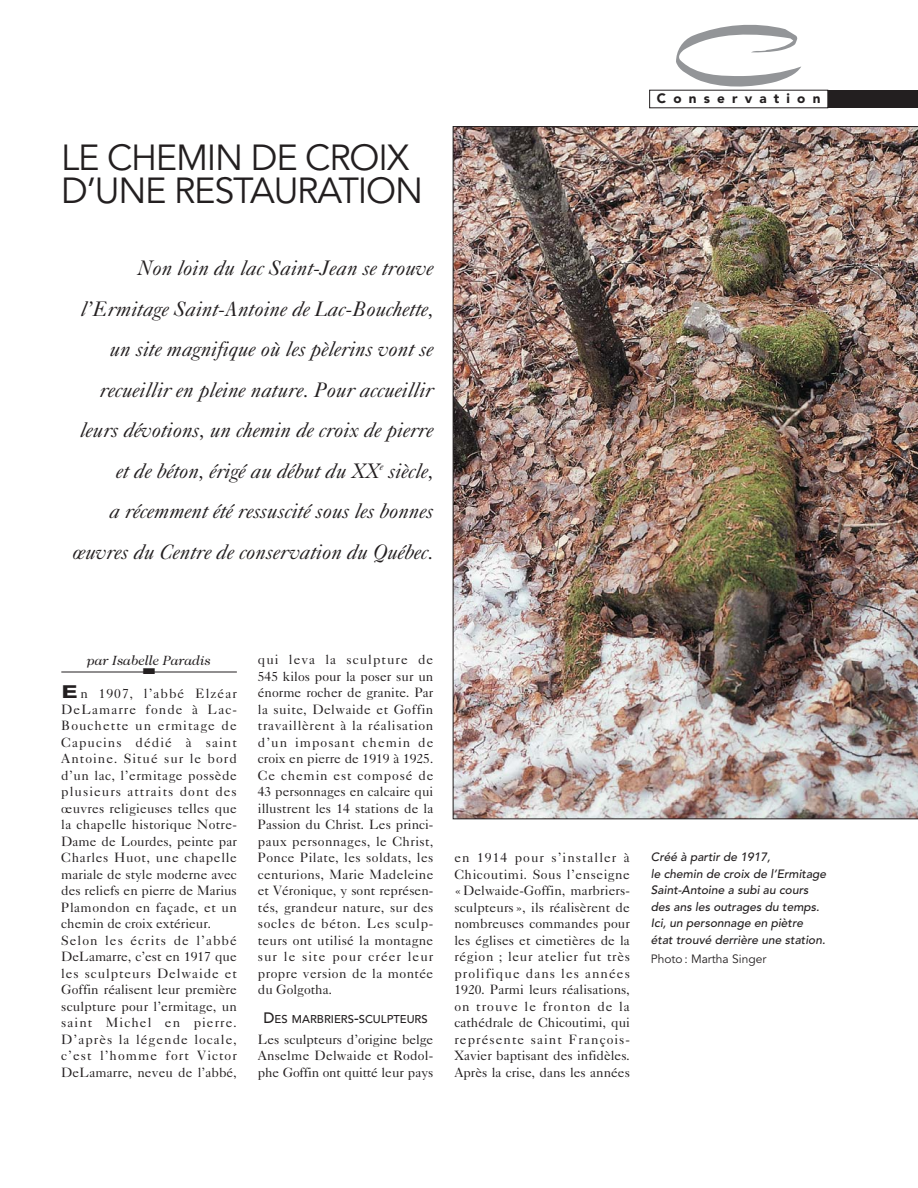
<style>
.page{position:relative;width:918px;height:1188px;background:#fff}
.page>*{position:absolute;margin:0;border:0;box-sizing:border-box;transform-origin:0 0}
.t1{font:81px "Dragonwick";color:#939598}
.t2{font:36px/33px "Avenir";letter-spacing:-.035em;color:#231f20}
.t3{font:italic 21px/40.5px "Caslon Five Forty";color:#231f20;text-align:right}
.t4{font:13.5px/16.5px "Caslon Five Forty";letter-spacing:.02em;color:#231f20;text-align:justify}
.t5{font:italic 13.5px "Caslon Two Twenty Four";color:#231f20}
.t6{font:900 13.5px "Avenir";letter-spacing:.535em;color:#231f20}
.t7{font:500 12px/16.5px "Avenir";color:#231f20}
.t8{font:12px "Avenir";color:#231f20}
.t9{font:500 11.25px "Avenir";color:#231f20}
.t10{font:8.25px "Zapf Dingbats ITC";color:#231f20;scale:2 1}
.s1{font-family:"Avenir";font-weight:900;font-size:18px}
.s2{font-size:15px}
</style>
<div class="page">
<div style="left:649px;top:90px;width:269px;height:18px;background:#231f20"></div>
<div style="left:650px;top:90px;width:178px;height:18px;background:#fff"></div>
<hr style="left:61px;top:672px;width:176px;height:1px;background:#231f20">
<img style="left:453px;top:126px;width:465px;height:693px">
<h2 class="t2" style="left:61px;top:145px;width:363px">LE CHEMIN DE CROIX<br>D’UNE RESTAURATION</h2>
<p class="t3" style="left:73px;top:250px;width:362px">Non loin du lac Saint-Jean se trouve l’Ermitage Saint-Antoine de Lac-Bouchette, un site magnifique où les pèlerins vont se recueillir en pleine nature. Pour accueillir leurs dévotions, un chemin de croix de pierre et de béton, érigé au début du XX<sup>e</sup> siècle,<br>a récemment été ressuscité sous les bonnes œuvres du Centre de conservation du Québec.</p>
<h1 class="t1" style="left:670px;top:38px;width:139px">C</h1>
<p class="t6" style="left:657px;top:93px;width:165px">Conservation</p>
<p class="t5" style="left:87px;top:655px;width:125px">par Isabelle Paradis</p>
<p class="t10" style="left:143px;top:668px;width:8px">■</p>
<p class="t4" style="left:61px;top:686px;width:177px;text-align:left"><span class="s1">E</span>n 1907, l’abbé Elzéar<br>DeLamarre fonde à Lac-<br>Bouchette un ermitage de<br>Capucins dédié à saint<br>Antoine. Situé sur le bord d’un lac, l’ermitage possède plusieurs attraits dont des œuvres religieuses telles que la chapelle historique Notre-<br>Dame de Lourdes, peinte par<br>Charles Huot, une chapelle mariale de style moderne avec des reliefs en pierre de Marius<br>Plamondon en façade, et un chemin de croix extérieur.<br>Selon les écrits de l’abbé<br>DeLamarre, c’est en 1917 que les sculpteurs Delwaide et<br>Goffin réalisent leur première sculpture pour l’ermitage, un saint Michel en pierre.<br>D’après la légende locale, c’est l’homme fort Victor<br>DeLamarre, neveu de l’abbé,</p>
<p class="t4" style="left:258px;top:653px;width:177px">qui leva la sculpture de 545 kilos pour la poser sur un énorme rocher de granite. Par la suite, Delwaide et Goffin travaillèrent à la réalisation d’un imposant chemin de croix en pierre de 1919 à 1925.<br>Ce chemin est composé de 43 personnages en calcaire qui illustrent les 14 stations de la Passion du Christ. Les princi&shy;paux personnages, le Christ, Ponce Pilate, les soldats, les centurions, Marie Madeleine et Véronique, y sont représen&shy;tés, grandeur nature, sur des socles de béton. Les sculp&shy;teurs ont utilisé la montagne sur le site pour créer leur propre version de la montée du Golgotha.</p>
<p class="t9" style="left:264px;top:1014px;width:166px"><span class="s2">D</span>ES MARBRIERS<span class="s2">-</span>SCULPTEURS</p>
<p class="t4" style="left:258px;top:1032px;width:177px">Les sculpteurs d’origine belge Anselme Delwaide et Rodol&shy;phe Goffin ont quitté leur pays</p>
<p class="t4" style="left:454px;top:851px;width:177px">en 1914 pour s’installer à Chicoutimi. Sous l’enseigne « Delwaide-Goffin, marbriers&shy;sculpteurs », ils réalisèrent de nombreuses commandes pour les églises et cimetières de la région ; leur atelier fut très prolifique dans les années 1920. Parmi leurs réalisations, on trouve le fronton de la cathédrale de Chicoutimi, qui représente saint François-Xavier baptisant des infidèles.<br>Après la crise, dans les années</p>
<p class="t7" style="left:651px;top:850px;width:179px">Créé à partir de 1917,<br>le chemin de croix de l’Ermitage<br>Saint-Antoine a subi au cours des ans les outrages du temps.<br>Ici, un personnage en piètre état trouvé derrière une station.</p>
<p class="t8" style="left:651px;top:954px;width:117px">Photo : Martha Singer</p>
</div>
